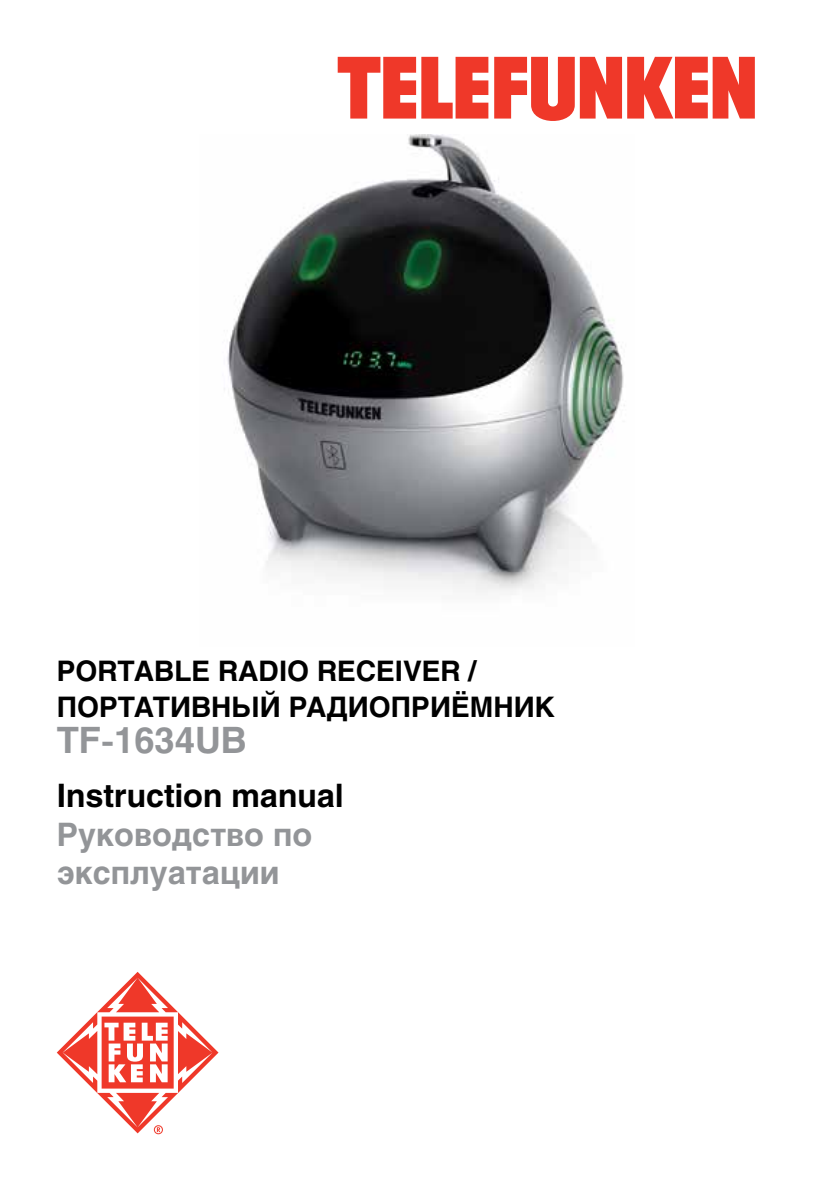
<style>
.page{position:relative;width:840px;height:1191px;background:#fff}
.page>*{position:absolute;margin:0;border:0;box-sizing:border-box;transform-origin:0 0}
.t1{font:700 36px "Helios";color:#939598}
.t2{font:700 32px/38.4px "Helios";color:#939598}
.t3{font:700 32px "Helios";color:#000}
.t4{font:700 28px/36px "Helios";color:#000}
</style>
<div class="page">
<img style="left:224px;top:135px;width:401px;height:458px">
<svg style="left:57px;top:972px;width:161px;height:162px"></svg>
<svg style="left:337px;top:57px;width:151px;height:62px"></svg>
<svg style="left:494px;top:57px;width:260px;height:64px"></svg>
<p class="t4" style="left:57px;top:653px;width:499px">PORTABLE RADIO RECEIVER /<br>ПОРТАТИВНЫЙ РАДИОПРИЁМНИК</p>
<p class="t1" style="left:57px;top:719px;width:191px">TF-1634UB</p>
<p class="t3" style="left:57px;top:777px;width:288px">Instruction manual</p>
<p class="t2" style="left:57px;top:815px;width:257px">Руководство по эксплуатации</p>
</div>
